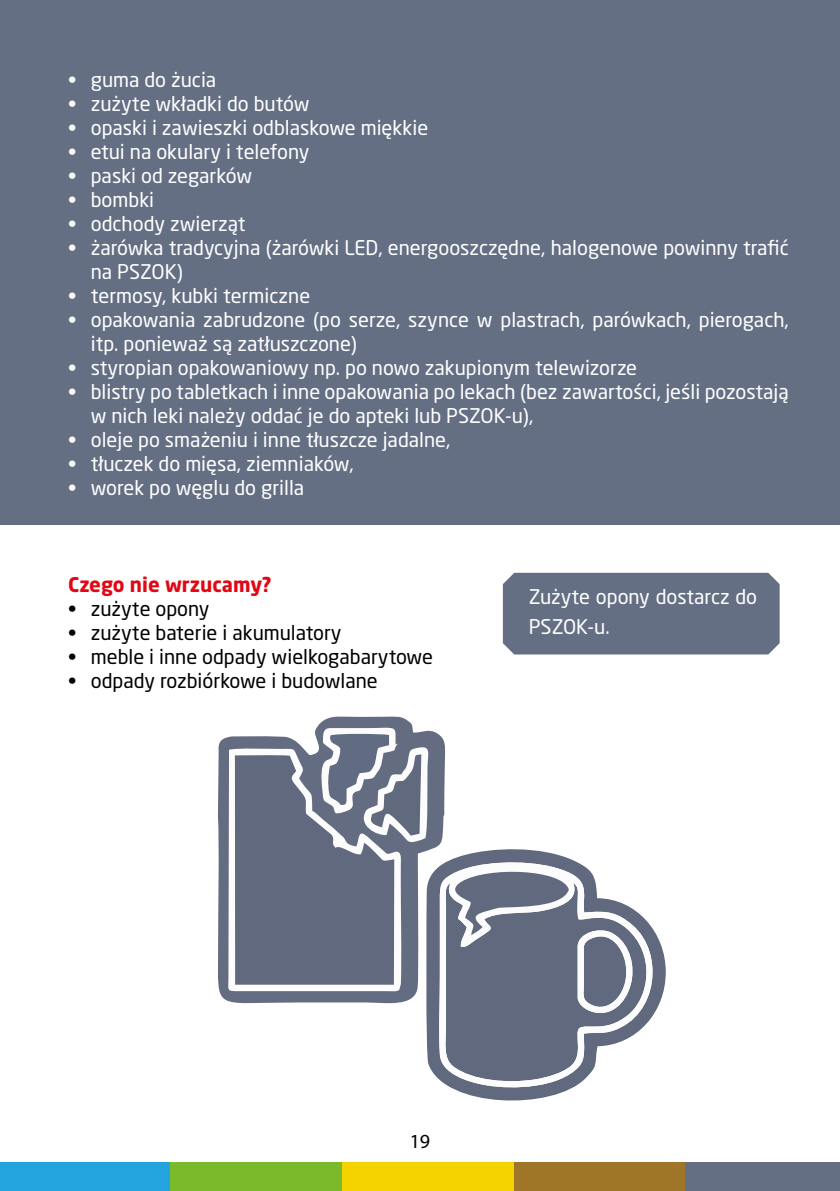
<style>
.page{position:relative;width:840px;height:1191px;background:#fff}
.page>*{position:absolute;margin:0;border:0;box-sizing:border-box;transform-origin:0 0}
.t1{font:20px/24px "Neo Sans Pro";color:#fff}
.t2{font:20px "Neo Sans Pro";color:#000}
.t3{font:700 20px "Neo Sans Pro";color:#e30613}
.t4{font:20px "Myriad Pro";color:#000}
</style>
<div class="page">
<div style="left:0;top:1162px;width:171px;height:29px;background:#23a4de"></div>
<div style="left:170px;top:1162px;width:172px;height:29px;background:#7ab929"></div>
<div style="left:342px;top:1162px;width:171px;height:29px;background:#f4d300"></div>
<div style="left:513px;top:1162px;width:172px;height:29px;background:#9f7527"></div>
<div style="left:685px;top:1162px;width:154px;height:29px;background:#656f84"></div>
<div style="left:0;top:0;width:839px;height:524px;background:#656f84"></div>
<svg style="left:218px;top:716px;width:227px;height:288px;fill:#646c82"></svg>
<svg style="left:425px;top:846px;width:240px;height:255px"></svg>
<svg style="left:438px;top:860px;width:226px;height:230px;fill:#61697f"></svg>
<svg style="left:226px;top:747px;width:175px;height:245px"></svg>
<svg style="left:443px;top:866px;width:125px;height:69px"></svg>
<svg style="left:235px;top:725px;width:197px;height:259px"></svg>
<svg style="left:577px;top:926px;width:57px;height:89px"></svg>
<div style="left:502px;top:573px;width:277px;height:81px;background:#656f84"></div>
<p class="t1" style="left:68px;top:68px;width:150px">• guma do żucia</p>
<p class="t1" style="left:68px;top:92px;width:243px">• zużyte wkładki do butów</p>
<p class="t1" style="left:68px;top:116px;width:361px">• opaski i zawieszki odblaskowe miękkie</p>
<p class="t1" style="left:68px;top:140px;width:243px">• etui na okulary i telefony</p>
<p class="t1" style="left:68px;top:164px;width:185px">• paski od zegarków</p>
<p class="t1" style="left:68px;top:188px;width:88px">• bombki</p>
<p class="t1" style="left:68px;top:212px;width:179px">• odchody zwierząt</p>
<p class="t1" style="left:91px;top:236px;width:699px;text-indent:-23px">• żarówka tradycyjna (żarówki LED, energooszczędne, halogenowe powinny trafić na PSZOK)</p>
<p class="t1" style="left:68px;top:284px;width:243px">• termosy, kubki termiczne</p>
<p class="t1" style="left:91px;top:308px;width:699px;text-indent:-23px">• opakowania zabrudzone (po serze, szynce w plastrach, parówkach, pierogach, itp. ponieważ są zatłuszczone)</p>
<p class="t1" style="left:68px;top:356px;width:570px">• styropian opakowaniowy np. po nowo zakupionym telewizorze</p>
<p class="t1" style="left:91px;top:380px;width:699px;text-indent:-23px">• blistry po tabletkach i inne opakowania po lekach (bez zawartości, jeśli pozostają w nich leki należy oddać je do apteki lub PSZOK-u),</p>
<p class="t1" style="left:68px;top:428px;width:383px">• oleje po smażeniu i inne tłuszcze jadalne,</p>
<p class="t1" style="left:68px;top:452px;width:287px">• tłuczek do mięsa, ziemniaków,</p>
<p class="t1" style="left:68px;top:476px;width:237px">• worek po węglu do grilla</p>
<p class="t3" style="left:68px;top:571px;width:205px">Czego nie wrzucamy?</p>
<p class="t2" style="left:68px;top:596px;width:143px">• zużyte opony</p>
<p class="t2" style="left:68px;top:620px;width:275px">• zużyte baterie i akumulatory</p>
<p class="t2" style="left:68px;top:644px;width:366px">• meble i inne odpady wielkogabarytowe</p>
<p class="t2" style="left:68px;top:668px;width:311px">• odpady rozbiórkowe i budowlane</p>
<p class="t1" style="left:528px;top:581px;width:230px;line-height:30px">Zużyte opony dostarcz do<br>PSZOK-u.</p>
<p class="t4" style="left:409px;top:1129px;width:22px">19</p>
</div>
